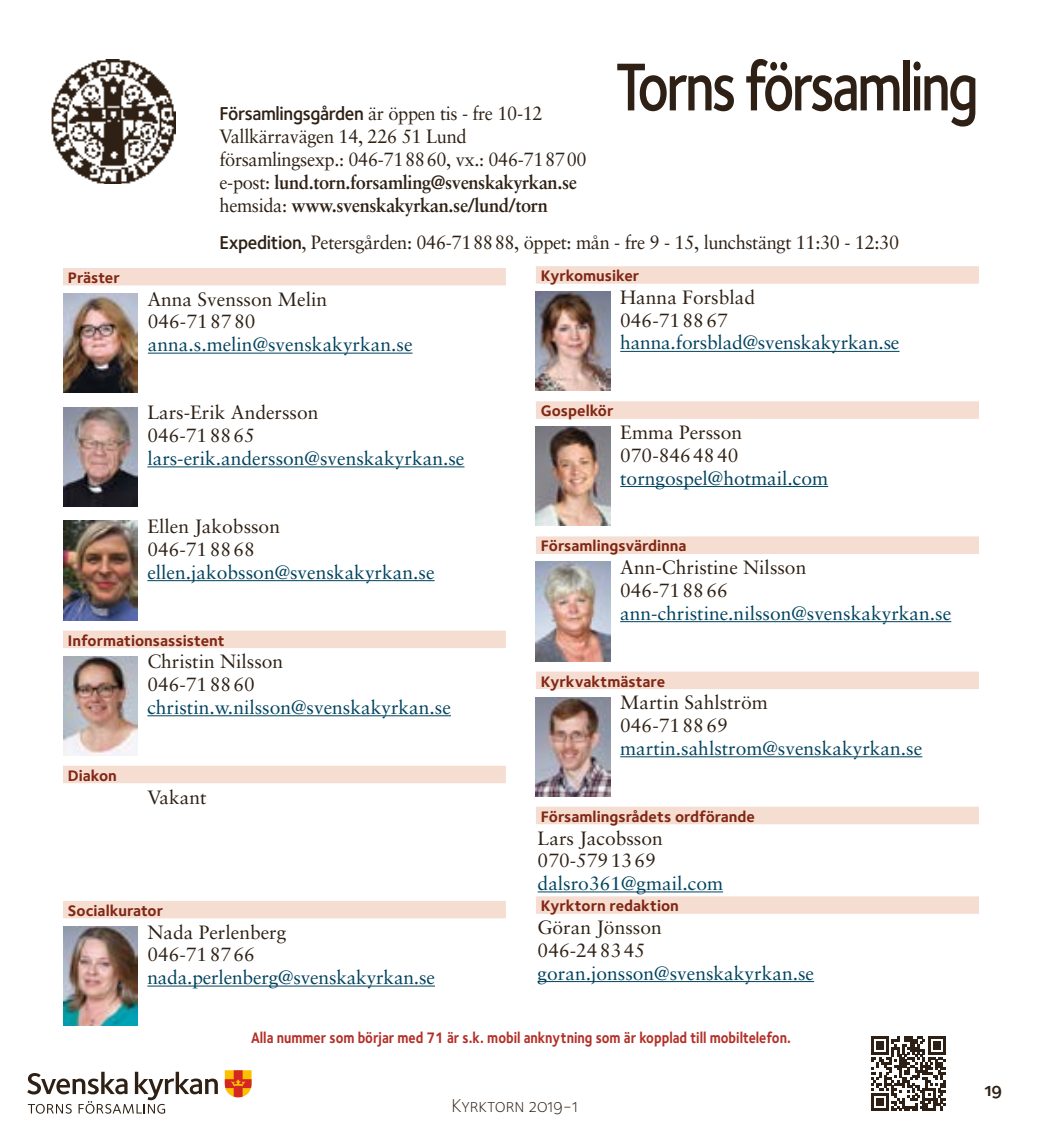
<style>
.page{position:relative;width:1042px;height:1141px;background:#fff}
.page>*{position:absolute;margin:0;border:0;box-sizing:border-box;transform-origin:0 0}
.t1{font:600 70px "Foundry Sterling";letter-spacing:-.05em;color:#2e2014;scale:.8 1}
.t2{font:19.25px "Sabon";color:#00435e}
.t3{font:19.25px/22.8px "Sabon";color:#2e2014}
.t4{font:19.25px/23.1px "Sabon";letter-spacing:-.02em;color:#2e2014;scale:.95 1}
.t5{font:19.25px "Foundry Sterling Light Expert";color:#2e2014}
.t6{font:19.25px "Foundry Sterling Demi Expert";color:#2e2014}
.t7{font:700 15.75px "Foundry Sterling";color:#812714}
.t8{font:700 15.75px "Foundry Sterling";color:#b33028;scale:.85 1}
.s1{font-family:"Foundry Sterling";font-weight:600}
.s2{font-weight:700}
</style>
<div class="page">
<img style="left:51px;top:60px;width:124px;height:124px">
<div style="left:63px;top:268px;width:443px;height:17px;background:#f5ddd1"></div>
<hr style="left:148px;top:353px;width:264px;height:1px;background:#00435e">
<hr style="left:147px;top:466px;width:317px;height:1px;background:#00435e">
<hr style="left:147px;top:580px;width:287px;height:1px;background:#00435e">
<div style="left:63px;top:631px;width:443px;height:17px;background:#f5ddd1"></div>
<hr style="left:147px;top:715px;width:304px;height:1px;background:#00435e">
<div style="left:63px;top:766px;width:443px;height:17px;background:#f5ddd1"></div>
<div style="left:63px;top:901px;width:443px;height:17px;background:#f5ddd1"></div>
<hr style="left:147px;top:986px;width:288px;height:1px;background:#00435e">
<img style="left:63px;top:293px;width:74px;height:99px">
<img style="left:63px;top:407px;width:74px;height:99px">
<img style="left:63px;top:521px;width:74px;height:99px">
<img style="left:63px;top:656px;width:74px;height:99px">
<img style="left:63px;top:926px;width:74px;height:99px">
<svg style="left:27px;top:1072px;width:191px;height:42px"></svg>
<svg style="left:225px;top:1070px;width:26px;height:27px"></svg>
<svg style="left:871px;top:1036px;width:75px;height:75px"></svg>
<div style="left:536px;top:266px;width:443px;height:18px;background:#f5ddd1"></div>
<hr style="left:620px;top:351px;width:279px;height:1px;background:#00435e">
<div style="left:536px;top:401px;width:443px;height:18px;background:#f5ddd1"></div>
<hr style="left:620px;top:486px;width:208px;height:1px;background:#00435e">
<div style="left:536px;top:536px;width:443px;height:18px;background:#f5ddd1"></div>
<hr style="left:620px;top:621px;width:331px;height:1px;background:#00435e">
<div style="left:536px;top:672px;width:443px;height:17px;background:#f5ddd1"></div>
<hr style="left:620px;top:756px;width:302px;height:1px;background:#00435e">
<div style="left:536px;top:807px;width:443px;height:17px;background:#f5ddd1"></div>
<hr style="left:537px;top:891px;width:186px;height:1px;background:#00435e">
<div style="left:536px;top:896px;width:443px;height:18px;background:#f5ddd1"></div>
<hr style="left:537px;top:981px;width:277px;height:1px;background:#00435e">
<img style="left:536px;top:292px;width:74px;height:99px">
<img style="left:536px;top:427px;width:74px;height:99px">
<img style="left:536px;top:562px;width:74px;height:99px">
<img style="left:536px;top:697px;width:74px;height:99px">
<p class="t7" style="left:68px;top:267px;width:53px">Präster</p>
<p class="t4" style="left:220px;top:102px;width:388px"><span class="s1">Församlingsgården</span> är öppen tis - fre 10-12<br>Vallkärravägen 14, 226 51 Lund församlingsexp.: 046-718860, vx.: 046-718700 e-post: <span class="s2">lund.torn.forsamling@svenskakyrkan.se </span>hemsida: <span class="s2">www.svenskakyrkan.se/lund/torn</span></p>
<h1 class="t1" style="left:615px;top:38px;width:456px">Torns församling</h1>
<p class="t4" style="left:220px;top:231px;width:717px"><span class="s1">Expedition</span>, Petersgården: 046-718888, öppet: mån - fre 9 - 15, lunchstängt 11:30 - 12:30</p>
<p class="t3" style="left:147px;top:287px;width:181px">Anna Svensson Melin<br>046-718780</p>
<p class="t2" style="left:148px;top:333px;width:266px">anna.s.melin@svenskakyrkan.se</p>
<p class="t7" style="left:541px;top:265px;width:100px">Kyrkomusiker</p>
<p class="t3" style="left:620px;top:286px;width:136px">Hanna Forsblad<br>046-718867</p>
<p class="t2" style="left:620px;top:331px;width:281px">hanna.forsblad@svenskakyrkan.se</p>
<p class="t3" style="left:147px;top:401px;width:173px">Lars-Erik Andersson<br>046-718865</p>
<p class="t2" style="left:147px;top:447px;width:319px">lars-erik.andersson@svenskakyrkan.se</p>
<p class="t3" style="left:147px;top:515px;width:134px">Ellen Jakobsson<br>046-718868</p>
<p class="t2" style="left:147px;top:561px;width:289px">ellen.jakobsson@svenskakyrkan.se</p>
<p class="t7" style="left:68px;top:629px;width:158px">Informationsassistent</p>
<p class="t3" style="left:147px;top:650px;width:137px">Christin Nilsson<br>046-718860</p>
<p class="t2" style="left:147px;top:696px;width:305px">christin.w.nilsson@svenskakyrkan.se</p>
<p class="t7" style="left:68px;top:764px;width:50px">Diakon</p>
<p class="t3" style="left:147px;top:785px;width:61px">Vakant</p>
<p class="t7" style="left:68px;top:899px;width:97px">Socialkurator</p>
<p class="t3" style="left:147px;top:920px;width:141px">Nada Perlenberg<br>046-718766</p>
<p class="t2" style="left:147px;top:966px;width:289px">nada.perlenberg@svenskakyrkan.se</p>
<p class="t7" style="left:541px;top:400px;width:74px">Gospelkör</p>
<p class="t3" style="left:620px;top:421px;width:123px">Emma Persson<br>070-8464840</p>
<p class="t2" style="left:620px;top:466px;width:209px">torngospel@hotmail.com</p>
<p class="t7" style="left:541px;top:535px;width:147px">Församlingsvärdinna</p>
<p class="t3" style="left:620px;top:556px;width:188px">Ann-Christine Nilsson<br>046-718866</p>
<p class="t2" style="left:620px;top:602px;width:332px">ann-christine.nilsson@svenskakyrkan.se</p>
<p class="t7" style="left:541px;top:670px;width:126px">Kyrkvaktmästare</p>
<p class="t3" style="left:620px;top:691px;width:149px">Martin Sahlström<br>046-718869</p>
<p class="t2" style="left:620px;top:737px;width:304px">martin.sahlstrom@svenskakyrkan.se</p>
<p class="t7" style="left:541px;top:805px;width:216px">Församlingsrådets ordförande</p>
<p class="t3" style="left:537px;top:826px;width:127px">Lars Jacobsson<br>070-5791369</p>
<p class="t2" style="left:537px;top:872px;width:187px">dalsro361@gmail.com</p>
<p class="t7" style="left:541px;top:895px;width:139px">Kyrktorn redaktion</p>
<p class="t3" style="left:537px;top:916px;width:126px">Göran Jönsson<br>046-248345</p>
<p class="t2" style="left:537px;top:961px;width:278px">goran.jonsson@svenskakyrkan.se</p>
<p class="t8" style="left:251px;top:1026px;width:637px">Alla nummer som börjar med 71 är s.k. mobil anknytning som är kopplad till mobiltelefon.</p>
<p class="t5" style="left:451px;top:1092px;width:128px">Kyrktorn 2019-1</p>
<p class="t6" style="left:985px;top:1076px;width:19px">19</p>
</div>
